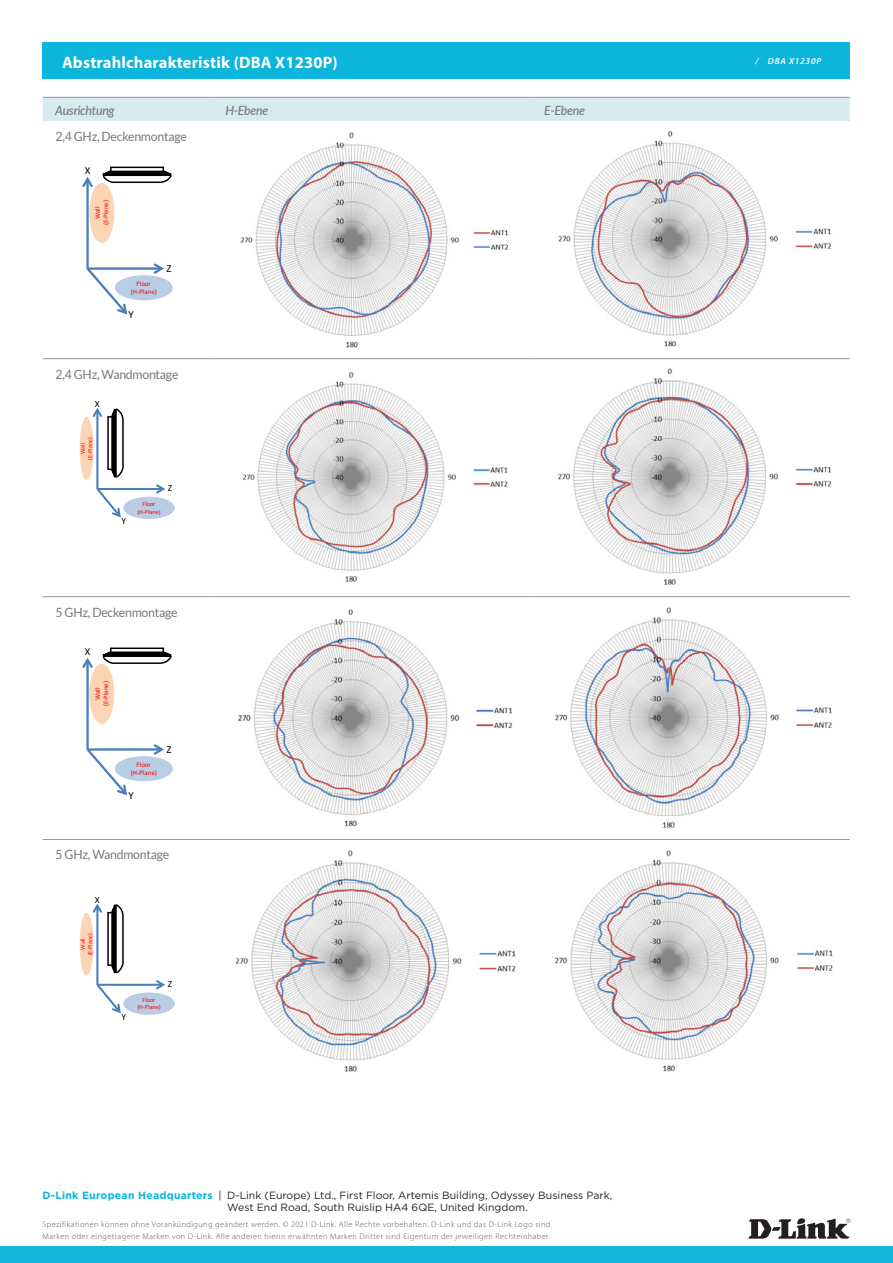
<style>
.page{position:relative;width:893px;height:1263px;background:#fff}
.page>*{position:absolute;margin:0;border:0;box-sizing:border-box;transform-origin:0 0}
.Spec_Section_Header{font:700 16.5px "Myriad Pro";letter-spacing:.01em;color:#fff}
.Spec_Category{font:12.75px "Lato";letter-spacing:-.02em;color:#75797d}
.Order_Information_Co{font:italic 500 12.75px "Lato";letter-spacing:-.02em;color:#75797d}
.t1{font:10.8px "Calibri";color:#000}
.t2{font:10.5px/12.6px "Gotham";color:#231f20}
.t3{font:9.6px "Calibri";color:#000}
.t4{font:italic 600 9px "Myriad Pro";letter-spacing:.08em;color:#fff}
.t5{font:300 8.25px/12px "Myriad Pro";letter-spacing:.05em;color:#58595b}
.t6{font:6.9px/8.4px "Calibri";color:#f00;text-align:center}
.t7{font:6.15px/7.4px "Calibri";color:#f00;text-align:center}
.s1{font-weight:700;color:#0ab5dc}
</style>
<div class="page">
<div style="left:0;top:1247px;width:893px;height:16px;background:#13b5db"></div>
<div style="left:43px;top:43px;width:807px;height:36px;background:#0bb5db"></div>
<svg style="left:748px;top:1218px;width:102px;height:21px"></svg>
<div style="left:43px;top:98px;width:807px;height:23px;background:#d6eaef"></div>
<hr style="left:43px;top:97px;width:170px;height:1px;background:#949698">
<hr style="left:213px;top:97px;width:318px;height:1px;background:#949698">
<hr style="left:531px;top:97px;width:319px;height:1px;background:#949698">
<hr style="left:43px;top:358px;width:170px;height:1px;background:#949698">
<hr style="left:213px;top:358px;width:318px;height:1px;background:#949698">
<hr style="left:531px;top:358px;width:319px;height:1px;background:#949698">
<hr style="left:43px;top:596px;width:170px;height:1px;background:#949698">
<hr style="left:213px;top:596px;width:318px;height:1px;background:#949698">
<hr style="left:531px;top:596px;width:319px;height:1px;background:#949698">
<hr style="left:43px;top:839px;width:170px;height:1px;background:#949698">
<hr style="left:213px;top:839px;width:318px;height:1px;background:#949698">
<hr style="left:531px;top:839px;width:319px;height:1px;background:#949698">
<hr style="left:86px;top:179px;width:3px;height:90px;background:#4a7ebb">
<svg style="left:82px;top:177px;width:13px;height:12px"></svg>
<hr style="left:88px;top:267px;width:74px;height:3px;background:#4a7ebb">
<svg style="left:152px;top:263px;width:12px;height:13px"></svg>
<svg style="left:86px;top:265px;width:43px;height:50px"></svg>
<div style="left:115px;top:276px;width:57px;height:24px;background:#b9cde5;border-radius:50%"></div>
<div style="left:115px;top:275px;width:58px;height:25px;border:1px solid #b9cde5;border-radius:50%"></div>
<div style="left:90px;top:183px;width:24px;height:59px;background:#fcd5b5;border-radius:50%"></div>
<div style="left:89px;top:183px;width:25px;height:60px;border:1px solid #fcd5b5;border-radius:50%"></div>
<svg style="left:102px;top:166px;width:70px;height:18px"></svg>
<hr style="left:103px;top:173px;width:68px;height:3px;background:#000">
<hr style="left:110px;top:171px;width:53px;height:3px;background:#000">
<img style="left:240px;top:132px;width:269px;height:216px">
<img style="left:558px;top:131px;width:273px;height:216px">
<hr style="left:96px;top:410px;width:2px;height:79px;background:#4a7ebb">
<svg style="left:91px;top:408px;width:33px;height:70px"></svg>
<hr style="left:97px;top:488px;width:66px;height:2px;background:#4a7ebb">
<svg style="left:156px;top:484px;width:9px;height:10px"></svg>
<svg style="left:96px;top:486px;width:25px;height:32px"></svg>
<div style="left:124px;top:497px;width:50px;height:21px;background:#b9cde5;border-radius:50%"></div>
<div style="left:123px;top:497px;width:52px;height:22px;border:1px solid #b9cde5;border-radius:50%"></div>
<div style="left:80px;top:417px;width:13px;height:62px;background:#fcd5b5;border-radius:50%"></div>
<div style="left:80px;top:417px;width:13px;height:63px;border:1px solid #fcd5b5;border-radius:50%"></div>
<img style="left:242px;top:372px;width:266px;height:210px">
<img style="left:558px;top:368px;width:274px;height:217px">
<hr style="left:86px;top:660px;width:3px;height:89px;background:#4a7ebb">
<svg style="left:82px;top:657px;width:13px;height:13px"></svg>
<hr style="left:88px;top:748px;width:74px;height:3px;background:#4a7ebb">
<svg style="left:152px;top:744px;width:12px;height:13px"></svg>
<svg style="left:86px;top:746px;width:43px;height:50px"></svg>
<div style="left:115px;top:757px;width:57px;height:24px;background:#b9cde5;border-radius:50%"></div>
<div style="left:115px;top:756px;width:58px;height:25px;border:1px solid #b9cde5;border-radius:50%"></div>
<div style="left:90px;top:664px;width:24px;height:59px;background:#fcd5b5;border-radius:50%"></div>
<div style="left:89px;top:664px;width:25px;height:60px;border:1px solid #fcd5b5;border-radius:50%"></div>
<svg style="left:102px;top:647px;width:70px;height:18px"></svg>
<hr style="left:103px;top:654px;width:68px;height:3px;background:#000">
<hr style="left:110px;top:651px;width:53px;height:3px;background:#000">
<img style="left:238px;top:609px;width:275px;height:218px">
<img style="left:555px;top:607px;width:277px;height:221px">
<hr style="left:96px;top:905px;width:2px;height:80px;background:#4a7ebb">
<svg style="left:91px;top:903px;width:33px;height:71px"></svg>
<hr style="left:97px;top:984px;width:66px;height:2px;background:#4a7ebb">
<svg style="left:154px;top:980px;width:11px;height:10px"></svg>
<svg style="left:96px;top:982px;width:26px;height:32px"></svg>
<div style="left:124px;top:993px;width:50px;height:21px;background:#b9cde5;border-radius:50%"></div>
<div style="left:123px;top:993px;width:52px;height:21px;border:1px solid #b9cde5;border-radius:50%"></div>
<div style="left:80px;top:913px;width:13px;height:62px;background:#fcd5b5;border-radius:50%"></div>
<div style="left:80px;top:913px;width:13px;height:62px;border:1px solid #fcd5b5;border-radius:50%"></div>
<img style="left:235px;top:850px;width:281px;height:222px">
<img style="left:554px;top:850px;width:279px;height:222px">
<h1 class="Spec_Section_Header" style="left:57px;top:51px;width:205px">Technische Spezifika onen</h1>
<p class="t4" style="left:743px;top:56px;width:79px">/ /DGS‑1520 Serie</p>
<p class="Spec_Section_Header" style="left:62px;top:52px;width:277px">Abstrahlcharakteristik (DBA X1230P)</p>
<p class="t4" style="left:768px;top:56px;width:55px">DBA X1230P</p>
<p class="Order_Information_Co" style="left:55px;top:101px;width:61px">Ausrichtung</p>
<p class="Order_Information_Co" style="left:225px;top:101px;width:45px">H-Ebene</p>
<p class="Order_Information_Co" style="left:544px;top:101px;width:42px">E-Ebene</p>
<p class="Spec_Category" style="left:56px;top:130px;width:133px">2,4 GHz, Deckenmontage</p>
<p class="t1" style="left:85px;top:163px;width:7px">X</p>
<p class="t6" style="left:93px;top:225px;width:27px;rotate:-90deg">Wall (E-Plane)</p>
<p class="t6" style="left:131px;top:279px;width:28px">Floor (H-Plane)</p>
<p class="t1" style="left:129px;top:307px;width:7px">Y</p>
<p class="t1" style="left:166px;top:261px;width:7px">Z</p>
<p class="Spec_Category" style="left:56px;top:367px;width:124px">2,4 GHz, Wandmontage</p>
<p class="t3" style="left:95px;top:397px;width:6px">X</p>
<p class="t7" style="left:79px;top:460px;width:24px;rotate:-90deg">Wall (E-Plane)</p>
<p class="t3" style="left:121px;top:514px;width:6px">Y</p>
<p class="t3" style="left:168px;top:481px;width:6px">Z</p>
<p class="t7" style="left:137px;top:500px;width:25px">Floor (H-Plane)</p>
<p class="Spec_Category" style="left:56px;top:605px;width:124px">5 GHz, Deckenmontage</p>
<p class="t1" style="left:85px;top:643px;width:7px">X</p>
<p class="t6" style="left:93px;top:706px;width:27px;rotate:-90deg">Wall (E-Plane)</p>
<p class="t6" style="left:131px;top:760px;width:28px">Floor (H-Plane)</p>
<p class="t1" style="left:129px;top:788px;width:7px">Y</p>
<p class="t1" style="left:166px;top:742px;width:7px">Z</p>
<p class="Spec_Category" style="left:56px;top:848px;width:115px">5 GHz, Wandmontage</p>
<p class="t3" style="left:95px;top:893px;width:6px">X</p>
<p class="t7" style="left:79px;top:955px;width:24px;rotate:-90deg">Wall (E-Plane)</p>
<p class="t3" style="left:121px;top:1010px;width:6px">Y</p>
<p class="t3" style="left:168px;top:977px;width:6px">Z</p>
<p class="t7" style="left:137px;top:996px;width:25px">Floor (H-Plane)</p>
<p class="t2" style="left:227px;top:1188px;width:387px;text-indent:-185px"><span class="s1">D-Link European Headquarters</span> | D-Link (Europe) Ltd., First Floor, Artemis Building, Odyssey Business Park,<br>West End Road, South Ruislip HA4 6QE, United Kingdom.</p>
<p class="t5" style="left:43px;top:1218px;width:509px">Spezifikationen können ohne Vorankündigung geändert werden. © 2021 D-Link. Alle Rechte vorbehalten. D-Link und das D-Link Logo sind<br>Marken oder eingetragene Marken von D-Link. Alle anderen hierin erwähnten Marken Dritter sind Eigentum der jeweiligen Rechteinhaber.</p>
</div>
